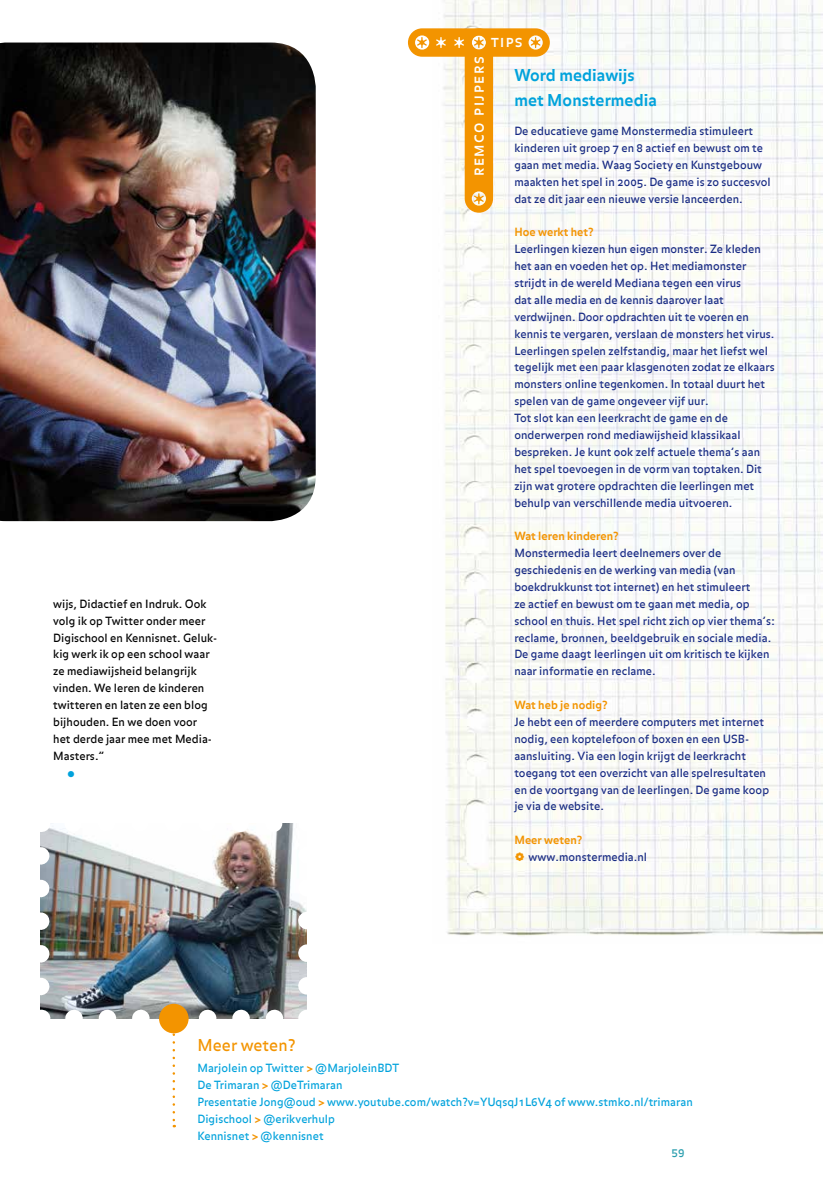
<style>
.page{position:relative;width:823px;height:1177px;background:#fff}
.page>*{position:absolute;margin:0;border:0;box-sizing:border-box;transform-origin:0 0}
.t1{font:700 16.25px/25.4px "Balance";letter-spacing:.005em;color:#00a2dc}
.t2{font:16.25px "Balance Regular Caps";letter-spacing:.1em;color:#fff}
.t3{font:16.25px "Balance";letter-spacing:.005em;color:#f39400}
.t4{font:11.25px/16.9px "Balance";letter-spacing:.005em;color:#162983}
.t5{font:11.25px/16.9px "Balance";letter-spacing:.005em;color:#000}
.t6{font:11.25px/16.9px "Balance";letter-spacing:.005em;color:#00a2dc}
.t7{font:700 11.25px "Balance";letter-spacing:.005em;color:#f39400}
.t8{font:11.25px "Balance";color:#289dad}
.s1{font-family:"Balance Regular Caps"}
.s2{font-weight:700;color:#f39400}
.s3{color:#f39400}
</style>
<div class="page">
<img style="left:443px;top:0;width:379px;height:936px">
<img style="left:41px;top:823px;width:266px;height:195px">
<svg style="left:40px;top:855px;width:9px;height:147px"></svg>
<svg style="left:298px;top:839px;width:9px;height:146px"></svg>
<svg style="left:57px;top:823px;width:216px;height:9px"></svg>
<svg style="left:159px;top:1003px;width:29px;height:30px"></svg>
<svg style="left:74px;top:1009px;width:216px;height:118px"></svg>
<img style="left:0;top:43px;width:315px;height:478px">
<svg style="left:407px;top:28px;width:142px;height:185px"></svg>
<p class="t5" style="left:53px;top:596px;width:166px">wijs, Didactief en Indruk. Ook volg ik op Twitter onder meer<br>Digischool en Kennisnet. Geluk&shy;kig werk ik op een school waar ze mediawijsheid belangrijk vinden. We leren de kinderen twitteren en laten ze een blog bijhouden. En we doen voor<br>het derde jaar mee met Media-<br>Masters.”</p>
<p class="t6" style="left:67px;top:764px;width:10px">∂</p>
<h1 class="t2" style="left:491px;top:31px;width:33px">tips</h1>
<h1 class="t2" style="left:468px;top:176px;width:121px;rotate:-90deg">remco pijpers</h1>
<h1 class="t1" style="left:514px;top:63px;width:144px">Word mediawijs met Monstermedia</h1>
<p class="t4" style="left:514px;top:123px;width:258px">De educatieve game Monstermedia stimuleert kinderen uit groep <span class="s1">7</span> en <span class="s1">8</span> actief en bewust om te gaan met media. Waag Society en Kunstgebouw maakten het spel in <span class="s1">2005</span>. De game is zo succesvol dat ze dit jaar een nieuwe versie lanceerden.</p>
<p class="t7" style="left:514px;top:226px;width:81px">Hoe werkt het?</p>
<p class="t4" style="left:514px;top:241px;width:262px">Leerlingen kiezen hun eigen monster. Ze kleden het aan en voeden het op. Het mediamonster strijdt in de wereld Mediana tegen een virus<br>dat alle media en de kennis daarover laat verdwijnen. Door opdrachten uit te voeren en kennis te vergaren, verslaan de monsters het virus.<br>Leerlingen spelen zelfstandig, maar het liefst wel tegelijk met een paar klasgenoten zodat ze elkaars monsters online tegenkomen. In totaal duurt het spelen van de game ongeveer vijf uur.<br>Tot slot kan een leerkracht de game en de onderwerpen rond mediawijsheid klassikaal bespreken. Je kunt ook zelf actuele thema’s aan het spel toevoegen in de vorm van toptaken. Dit zijn wat grotere opdrachten die leerlingen met behulp van verschillende media uitvoeren.</p>
<p class="t7" style="left:514px;top:529px;width:106px">Wat leren kinderen?</p>
<p class="t4" style="left:514px;top:545px;width:262px">Monstermedia leert deelnemers over de geschiedenis en de werking van media (van boekdrukkunst tot internet) en het stimuleert<br>ze actief en bewust om te gaan met media, op school en thuis. Het spel richt zich op vier thema’s: reclame, bronnen, beeldgebruik en sociale media.<br>De game daagt leerlingen uit om kritisch te kijken naar informatie en reclame.</p>
<p class="t7" style="left:514px;top:698px;width:95px">Wat heb je nodig?</p>
<p class="t4" style="left:514px;top:714px;width:256px">Je hebt een of meerdere computers met internet nodig, een koptelefoon of boxen en een USB&shy;aansluiting. Via een login krijgt de leerkracht toegang tot een overzicht van alle spelresultaten en de voortgang van de leerlingen. De game koop je via de website.</p>
<p class="t4" style="left:514px;top:832px;width:134px"><span class="s2">Meer weten?<br></span><span class="s3">∏</span> www.monstermedia.nl</p>
<h1 class="t3" style="left:197px;top:1036px;width:99px">Meer weten?</h1>
<p class="t6" style="left:197px;top:1060px;width:496px">Marjolein op Twitter <span class="s2">&gt;</span> @MarjoleinBDT<br>De Trimaran <span class="s2">&gt;</span> @DeTrimaran<br>Presentatie Jong@oud <span class="s2">&gt;</span> www.youtube.com/watch?v=YUqsqJ<span class="s1">1</span>L<span class="s1">6</span>V<span class="s1">4</span> of www.stmko.nl/trimaran Digischool <span class="s2">&gt;</span> @erikverhulp<br>Kennisnet <span class="s2">&gt;</span> @kennisnet</p>
<p class="t8" style="left:671px;top:1145px;width:14px">59</p>
</div>
